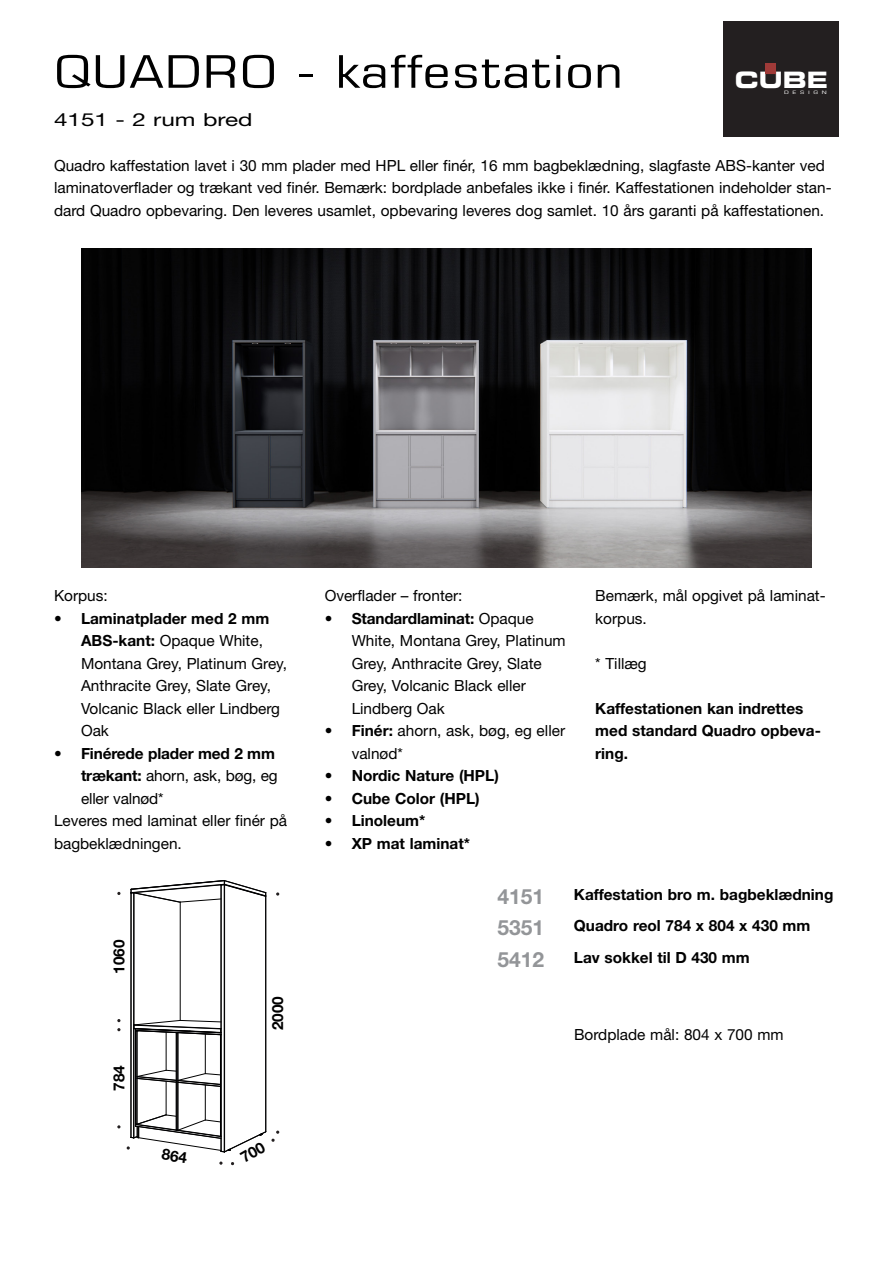
<style>
.page{position:relative;width:893px;height:1263px;background:#fff}
.page>*{position:absolute;margin:0;border:0;box-sizing:border-box;transform-origin:0 0}
.Normal{font:condensed 45px "Eurostile LT Std";letter-spacing:.015em;color:#000;scale:1.35 1}
.t1{font:22.65px "Eurostile LT Std Bold Ex 2";color:#fff}
.Normal-2{font:700 21px "Helvetica Neue LT Std";color:#939598}
.Normal-3{font:18px "Helvetica Neue LT Std";color:#000;scale:1.35 1}
.Normal-4{font:15.3px/22.5px "Helvetica Neue LT Std";color:#000}
.Normal-5{font:700 15.3px/22.5px "Helvetica Neue LT Std";color:#000}
.t2{font:condensed 4.65px "Eurostile LT Std";letter-spacing:.47em;color:#fff;scale:1.69 1}
.s1{font-weight:700}
.s2{font-weight:400}
</style>
<div class="page">
<img style="left:81px;top:249px;width:730px;height:318px">
<div style="left:724px;top:22px;width:115px;height:115px;background:#231f20"></div>
<svg style="left:765px;top:63px;width:11px;height:11px"></svg>
<hr style="left:135px;top:1031px;width:1px;height:93px;background:#000001">
<hr style="left:131px;top:893px;width:1px;height:244px;background:#000001">
<hr style="left:130px;top:893px;width:1px;height:244px;background:#000001">
<hr style="left:137px;top:1031px;width:1px;height:46px;background:#000001">
<hr style="left:136px;top:1031px;width:1px;height:93px;background:#000001">
<hr style="left:133px;top:893px;width:2px;height:132px;background:#000001">
<hr style="left:265px;top:896px;width:1px;height:236px;background:#000001">
<hr style="left:137px;top:1078px;width:1px;height:46px;background:#000001">
<hr style="left:133px;top:1029px;width:1px;height:109px;background:#000001">
<hr style="left:178px;top:1033px;width:1px;height:48px;background:#000001">
<hr style="left:205px;top:1085px;width:1px;height:35px;background:#000001">
<hr style="left:205px;top:1034px;width:1px;height:39px;background:#000001">
<hr style="left:177px;top:1033px;width:1px;height:97px;background:#000001">
<hr style="left:176px;top:1033px;width:1px;height:97px;background:#000001">
<hr style="left:180px;top:902px;width:1px;height:118px;background:#000001">
<hr style="left:166px;top:1081px;width:1px;height:34px;background:#000001">
<hr style="left:166px;top:1032px;width:1px;height:38px;background:#000001">
<svg style="left:136px;top:1069px;width:84px;height:18px"></svg>
<svg style="left:133px;top:1019px;width:87px;height:17px"></svg>
<hr style="left:221px;top:885px;width:1px;height:266px;background:#000001">
<hr style="left:224px;top:885px;width:1px;height:267px;background:#000001">
<hr style="left:220px;top:885px;width:1px;height:266px;background:#000001">
<svg style="left:130px;top:880px;width:137px;height:23px"></svg>
<svg style="left:276px;top:892px;width:3px;height:4px"></svg>
<svg style="left:127px;top:1113px;width:152px;height:52px"></svg>
<p class="Normal" style="left:54px;top:45px;width:423px">QUADRO - kaffestation</p>
<p class="Normal-3" style="left:54px;top:108px;width:149px">4151 - 2 rum bred</p>
<p class="Normal-4" style="left:54px;top:154px;width:779px">Quadro kaffestation lavet i 30 mm plader med HPL eller finér, 16 mm bagbeklædning, slagfaste ABS-kanter ved laminatoverflader og trækant ved finér. Bemærk: bordplade anbefales ikke i finér. Kaffestationen indeholder stan&shy;dard Quadro opbevaring. Den leveres usamlet, opbevaring leveres dog samlet. 10 års garanti på kaffestationen.</p>
<p class="t1" style="left:735px;top:64px;width:95px">CUBE</p>
<p class="t2" style="left:784px;top:89px;width:27px">DESIGN</p>
<p class="Normal-4" style="left:54px;top:584px;width:55px">Korpus:</p>
<p class="Normal-4" style="left:81px;top:607px;width:208px;text-indent:-27px"><span class="s1">• Laminatplader med 2 mm<br>ABS-kant:</span> Opaque White,<br>Montana Grey, Platinum Grey,<br>Anthracite Grey, Slate Grey,<br>Volcanic Black eller Lindberg<br>Oak</p>
<p class="Normal-5" style="left:81px;top:742px;width:198px;text-indent:-27px">• Finérede plader med 2 mm trækant: <span class="s2">ahorn, ask, bøg, eg eller valnød*</span></p>
<p class="Normal-4" style="left:54px;top:809px;width:235px">Leveres med laminat eller finér på bagbeklædningen.</p>
<p class="Normal-5" style="left:107px;top:974px;width:36px;rotate:-90deg">1060</p>
<p class="Normal-5" style="left:107px;top:1091px;width:27px;rotate:-90deg">784</p>
<p class="Normal-5" style="left:266px;top:1030px;width:36px;rotate:-90deg">2000</p>
<p class="Normal-4" style="left:325px;top:584px;width:139px">Overflader – fronter:</p>
<p class="Normal-4" style="left:352px;top:607px;width:216px;text-indent:-27px"><span class="s1">• Standardlaminat:</span> Opaque<br>White, Montana Grey, Platinum<br>Grey, Anthracite Grey, Slate<br>Grey, Volcanic Black eller<br>Lindberg Oak</p>
<p class="Normal-4" style="left:352px;top:719px;width:215px;text-indent:-27px"><span class="s1">• Finér:</span> ahorn, ask, bøg, eg eller valnød*</p>
<p class="Normal-5" style="left:325px;top:764px;width:176px">• Nordic Nature (HPL)</p>
<p class="Normal-5" style="left:325px;top:787px;width:157px">• Cube Color (HPL)</p>
<p class="Normal-5" style="left:325px;top:809px;width:102px">• Linoleum*</p>
<p class="Normal-5" style="left:325px;top:832px;width:147px">• XP mat laminat*</p>
<p class="Normal-4" style="left:595px;top:584px;width:232px">Bemærk, mål opgivet på laminat&shy;korpus.</p>
<p class="Normal-4" style="left:595px;top:652px;width:53px">* Tillæg</p>
<p class="Normal-5" style="left:595px;top:697px;width:227px">Kaffestationen kan indrettes med standard Quadro opbeva&shy;ring.</p>
<p class="Normal-2" style="left:497px;top:883px;width:48px">4151</p>
<p class="Normal-2" style="left:497px;top:915px;width:48px">5351</p>
<p class="Normal-2" style="left:497px;top:946px;width:48px">5412</p>
<p class="Normal-5" style="left:574px;top:883px;width:261px">Kaffestation bro m. bagbeklædning</p>
<p class="Normal-5" style="left:574px;top:914px;width:238px">Quadro reol 784 x 804 x 430 mm</p>
<p class="Normal-5" style="left:574px;top:946px;width:177px">Lav sokkel til D 430 mm</p>
<p class="Normal-4" style="left:574px;top:1023px;width:211px">Bordplade mål: 804 x 700 mm</p>
</div>
